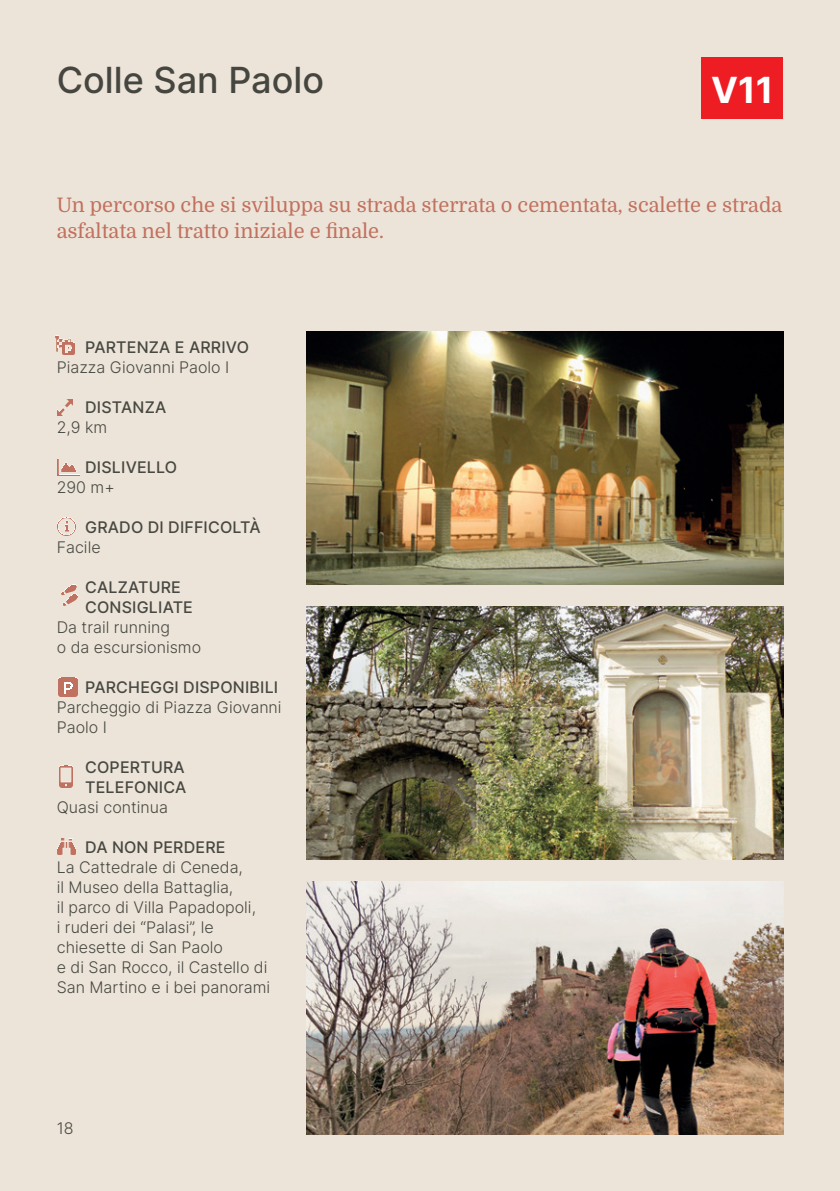
<style>
.page{position:relative;width:840px;height:1191px;background:#fff}
.page>*{position:absolute;margin:0;border:0;box-sizing:border-box;transform-origin:0 0}
.t1{font:36px "Inter";color:#464641}
.t2{font:36px "Inter";color:#fff}
.t3{font:20px/26px "Domine";color:#c2715f}
.t4{font:300 16px/20px "Inter";color:#474842}
.t5{font:16px/20px "Inter";letter-spacing:.01em;color:#474842}
.s1{font-weight:400}
.s2{font-weight:300}
</style>
<div class="page">
<div style="left:0;top:0;width:839px;height:1191px;background:#ece4d8"></div>
<div style="left:701px;top:58px;width:81px;height:61px;background:#ee1d23"></div>
<img style="left:306px;top:332px;width:476px;height:252px">
<img style="left:306px;top:607px;width:476px;height:252px">
<img style="left:306px;top:882px;width:476px;height:252px">
<img style="left:56px;top:335px;width:18px;height:19px">
<img style="left:57px;top:400px;width:16px;height:15px">
<img style="left:58px;top:459px;width:22px;height:16px">
<img style="left:58px;top:518px;width:18px;height:18px">
<img style="left:62px;top:584px;width:15px;height:21px">
<img style="left:60px;top:765px;width:13px;height:22px">
<img style="left:57px;top:838px;width:18px;height:16px">
<img style="left:59px;top:677px;width:19px;height:19px">
<p class="t1" style="left:57px;top:53px;width:269px">Colle San Paolo</p>
<p class="t2" style="left:710px;top:63px;width:64px">V11</p>
<p class="t3" style="left:57px;top:192px;width:726px">Un percorso che si sviluppa su strada sterrata o cementata, scalette e strada asfaltata nel tratto iniziale e finale.</p>
<p class="t4" style="left:57px;top:337px;width:194px;text-indent:28px"><span class="s1">PARTENZA E ARRIVO<br></span>Piazza Giovanni Paolo I</p>
<p class="t5" style="left:57px;top:397px;width:111px;text-indent:28px">DISTANZA<br><span class="s2">2,9 km</span></p>
<p class="t5" style="left:57px;top:457px;width:122px;text-indent:28px">DISLIVELLO<br><span class="s2">290 m+</span></p>
<p class="t5" style="left:57px;top:517px;width:205px;text-indent:28px">GRADO DI DIFFICOLTÀ<br><span class="s2">Facile</span></p>
<p class="t5" style="left:85px;top:577px;width:97px">CALZATURE</p>
<p class="t5" style="left:85px;top:597px;width:109px">CONSIGLIATE</p>
<p class="t4" style="left:57px;top:617px;width:115px">Da trail running</p>
<p class="t4" style="left:57px;top:637px;width:146px">o da escursionismo</p>
<p class="t4" style="left:57px;top:677px;width:226px;text-indent:28px"><span class="s1">PARCHEGGI DISPONIBILI<br></span>Parcheggio di Piazza Giovanni<br>Paolo I</p>
<p class="t5" style="left:85px;top:757px;width:101px">COPERTURA</p>
<p class="t5" style="left:85px;top:777px;width:103px">TELEFONICA</p>
<p class="t4" style="left:57px;top:797px;width:113px">Quasi continua</p>
<p class="t4" style="left:57px;top:837px;width:215px;text-indent:28px"><span class="s1">DA NON PERDERE<br></span>La Cattedrale di Ceneda,<br>il Museo della Battaglia,<br>il parco di Villa Papadopoli,<br>i ruderi dei “Palasi”, le chiesette di San Paolo<br>e di San Rocco, il Castello di<br>San Martino e i bei panorami</p>
<p class="t4" style="left:57px;top:1118px;width:18px">18</p>
</div>
